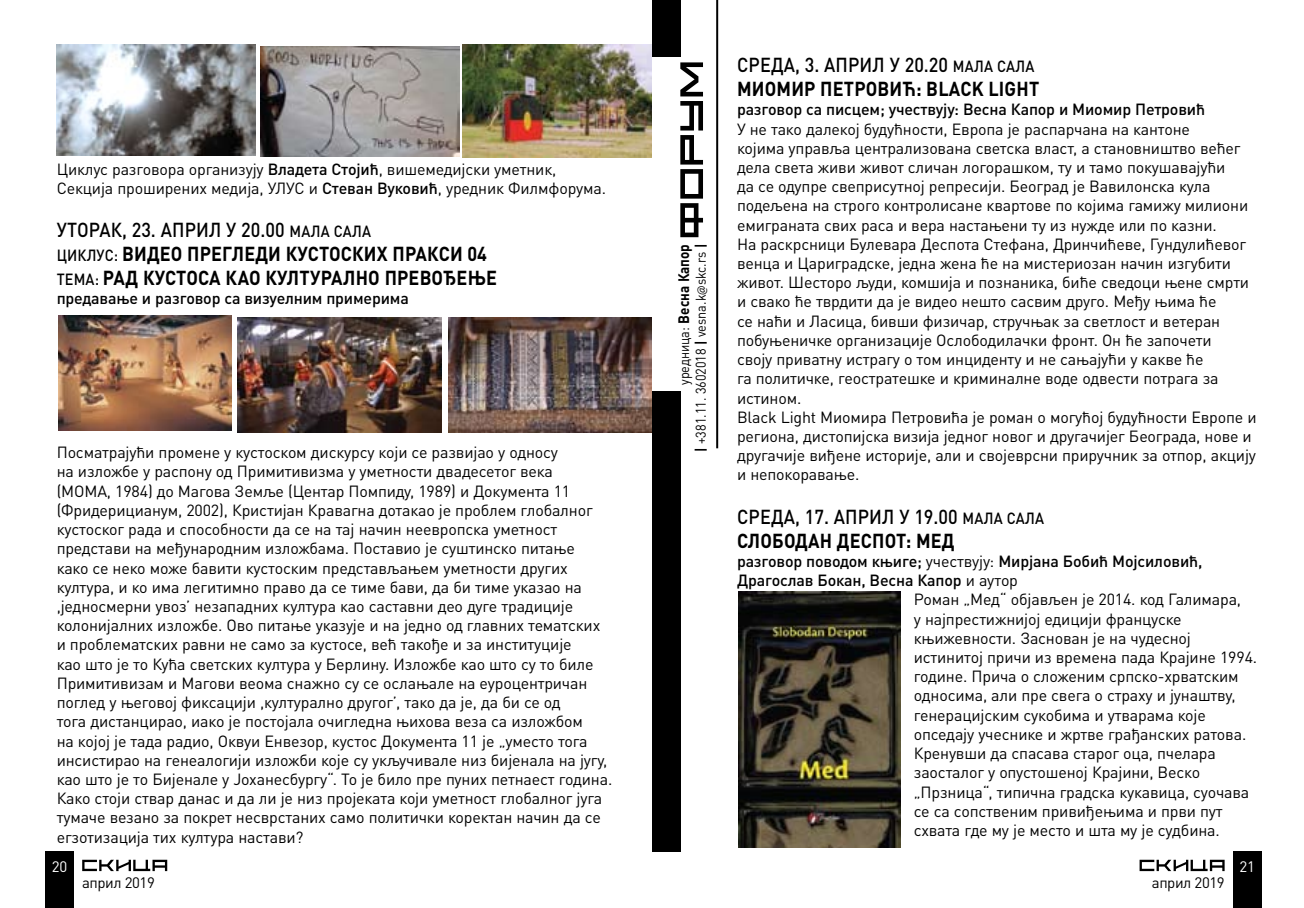
<style>
.page{position:relative;width:1304px;height:908px;background:#fff}
.page>*{position:absolute;margin:0;border:0;box-sizing:border-box;transform-origin:0 0}
.t1{font:700 20px/24px "DIN Pro";letter-spacing:.115em;color:#000;scale:.9 1}
.t2{font:500 20px/24px "DIN Pro";letter-spacing:.01em;color:#000;scale:.9 1}
.t3{font:700 20px "DIN Pro";letter-spacing:.01em;color:#000;scale:.9 1}
.t4{font:700 20px "DIN Pro";letter-spacing:.095em;color:#000;scale:.9 1}
.t5{font:16px/19.2px "DIN Pro";letter-spacing:-.01em;color:#000}
.t6{font:500 16px "DIN Pro";letter-spacing:-.01em;color:#000}
.t7{font:700 15px "DIN Pro";color:#000;scale:.9 1}
.t8{font:15px "DIN Pro";letter-spacing:-.03em;color:#000}
.t9{font:15px "DIN Pro";color:#fff}
.t10{font:14px "DIN Pro";color:#000;scale:.9 1}
.s1{font-weight:500}
.s2{font-weight:500;font-size:16px}
.s3{font-weight:400;font-size:14px}
.s4{font-weight:700}
.s5{font-family:"Myriad Pro"}
.s6{font-size:16px}
.s7{font-weight:400}
</style>
<div class="page">
<div style="left:45px;top:850px;width:29px;height:57px;background:#000"></div>
<svg style="left:82px;top:859px;width:85px;height:11px"></svg>
<div style="left:1233px;top:850px;width:28px;height:57px;background:#000"></div>
<svg style="left:1140px;top:859px;width:85px;height:11px"></svg>
<div style="left:652px;top:391px;width:28px;height:459px;background:#000"></div>
<div style="left:652px;top:0;width:28px;height:57px;background:#000"></div>
<hr style="left:716px;top:0;width:2px;height:448px;background:#000">
<svg style="left:680px;top:62px;width:23px;height:175px"></svg>
<img style="left:58px;top:316px;width:174px;height:114px">
<img style="left:237px;top:317px;width:204px;height:115px">
<img style="left:448px;top:317px;width:204px;height:115px">
<img style="left:57px;top:45px;width:199px;height:110px">
<img style="left:261px;top:46px;width:199px;height:110px">
<img style="left:463px;top:45px;width:189px;height:112px">
<img style="left:739px;top:591px;width:161px;height:256px">
<p class="t5" style="left:57px;top:158px;width:551px">Циклус разговора организују <span class="s1">Владета Стојић</span>, вишемедијски уметник,<br>Секција проширених медија, УЛУС и <span class="s1">Стеван Вуковић</span>, уредник Филмфорума.</p>
<p class="t1" style="left:57px;top:215px;width:491px"><span class="s1">уторак, 23. април у 20.00</span> <span class="s2">мала сала<br>циклус:</span> Видео п регледи кустоских п ракси 04 <span class="s2">тема:</span> Рад кустоса као културално превођење</p>
<p class="t6" style="left:57px;top:285px;width:354px">предавање и разговор са визуелним примерима</p>
<p class="t5" style="left:57px;top:441px;width:557px">Посматрајући промене у кустоском дискурсу који се развијао у односу<br>на изложбе у распону од Примитивизма у уметности двадесетог века<br>(МОМА, 1984) до Магова Земље (Центар Помпиду, 1989) и Документа 11 (Фридерицианум, 2002), Кристијан Кравагна дотакао је проблем глобалног кустоског рада и способности да се на тај начин неевропска уметност представи на међународним изложбама. Поставио је суштинско питање<br>како се неко може бавити кустоским представљањем уметности других култура, и ко има легитимно право да се тиме бави, да би тиме указао на ,једносмерни увоз’ незападних култура као саставни део дуге традиције колонијалних изложбе. Ово питање указује и на једно од главних тематских и проблематских равни не само за кустосе, већ такође и за институције<br>као што је то Кућа светских култура у Берлину. Изложбе као што су то биле Примитивизам и Магови веома снажно су се ослањале на еуроцентричан поглед у његовој фиксацији ,културално другог’, тако да је, да би се од<br>тога дистанцирао, иако је постојала очигледна њихова веза са изложбом<br>на којој је тада радио, Оквуи Енвезор, кустос Документа 11 је „уместо тога инсистирао на генеалогији изложби које су укључивале низ бијенала на југу, као што је то Бијенале у Јоханесбургу“. То је било пре пуних петнаест година.<br>Како стоји ствар данас и да ли је низ пројеката који уметност глобалног југа тумаче везано за покрет несврстаних само политички коректан начин да се егзотизација тих култура настави?</p>
<p class="t9" style="left:52px;top:853px;width:17px">20</p>
<p class="t8" style="left:82px;top:870px;width:74px">април 2019</p>
<p class="t7" style="left:671px;top:385px;width:158px;rotate:-90deg"><span class="s3">уредница:</span> Весна Капор</p>
<p class="t10" style="left:690px;top:452px;width:232px;rotate:-90deg"><span class="s4">|</span> +381.11. 3602018 <span class="s4">|</span> vesna.k<span class="s5">@</span>skc.rs <span class="s4">|</span></p>
<p class="t2" style="left:737px;top:51px;width:330px">среда, 3. април у 20.20 <span class="s6">мала сала<br></span><span class="s4">МИОМИР ПЕТРО</span></p>
<p class="t3" style="left:878px;top:72px;width:177px">ВИЋ: Black Light</p>
<p class="t6" style="left:737px;top:96px;width:470px">разговор са писцем; учествују: Весна Капор и М иомир Петровић</p>
<p class="t5" style="left:737px;top:117px;width:521px">У не тако далекој будућности, Европа је распарчана на кантоне<br>којима управља централизована светска власт, а становништво већег дела света живи живот сличан логорашком, ту и тамо покушавајући<br>да се одупре свеприсутној репресији. Београд је Вавилонска кула подељена на строго контролисане квартове по којима гамижу милиони емиграната свих раса и вера настањени ту из нужде или по казни.<br>На раскрсници Булевара Деспота Стефана, Дринчићеве, Гундулићевог венца и Цариградске, једна жена ће на мистериозан начин изгубити живот. Шесторо људи, комшија и познаника, биће сведоци њене смрти и свако ће тврдити да је видео нешто сасвим друго. Међу њима ће<br>се наћи и Ласица, бивши физичар, стручњак за светлост и ветеран побуњеничке организације Ослободилачки фронт. Он ће започети<br>своју приватну истрагу о том инциденту и не сањајући у какве ће<br>га политичке, геостратешке и криминалне воде одвести потрага за истином.<br>Black Light Миомира Петровића је роман о могућој будућности Европе и региона, дистопијска визија једног новог и другачијег Београда, нове и другачије виђене историје, али и својеврсни приручник за отпор, акцију и непокоравање.</p>
<p class="t2" style="left:737px;top:502px;width:341px">среда, 17. април у 19.00 <span class="s6">мала сала<br></span><span class="s4">СЛОБО</span></p>
<p class="t4" style="left:795px;top:523px;width:178px">ДАН ДЕСПОТ: МЕД</p>
<p class="t6" style="left:737px;top:548px;width:467px">разговор поводом књиге; <span class="s7">учествују:</span> М ирјана Бобић М ојсиловић,</p>
<p class="t6" style="left:737px;top:567px;width:282px">Драгослав Бокан, Весна Капор <span class="s7">и аутор</span></p>
<p class="t5" style="left:914px;top:588px;width:329px">Роман „Мед“ објављен је 2014. код Галимара,</p>
<p class="t5" style="left:914px;top:607px;width:269px">у најпрестижнијој едицији француске</p>
<p class="t5" style="left:914px;top:626px;width:279px">књижевности. Заснован је на чудесној</p>
<p class="t5" style="left:914px;top:645px;width:345px">истинитој причи из времена пада Крајине 1994.</p>
<p class="t5" style="left:914px;top:665px;width:326px">године. Прича о сложеним српско-хрватским</p>
<p class="t5" style="left:914px;top:684px;width:323px">односима, али пре свега о страху и јунаштву,</p>
<p class="t5" style="left:914px;top:703px;width:294px">генерацијским сукобима и утварама које</p>
<p class="t5" style="left:914px;top:722px;width:334px">опседају учеснике и жртве грађанских ратова.</p>
<p class="t5" style="left:914px;top:741px;width:304px">Кренувши да спасава старог оца, пчелара</p>
<p class="t5" style="left:914px;top:761px;width:288px">заосталог у опустошеној Крајини, Веско</p>
<p class="t5" style="left:914px;top:780px;width:337px">„Прзница“, типична градска кукавица, суочава</p>
<p class="t5" style="left:914px;top:799px;width:310px">се са сопственим привиђењима и први пут</p>
<p class="t5" style="left:914px;top:818px;width:307px">схвата где му је место и шта му је судбина.</p>
<p class="t8" style="left:1152px;top:870px;width:74px">април 2019</p>
<p class="t9" style="left:1239px;top:853px;width:17px">21</p>
</div>
